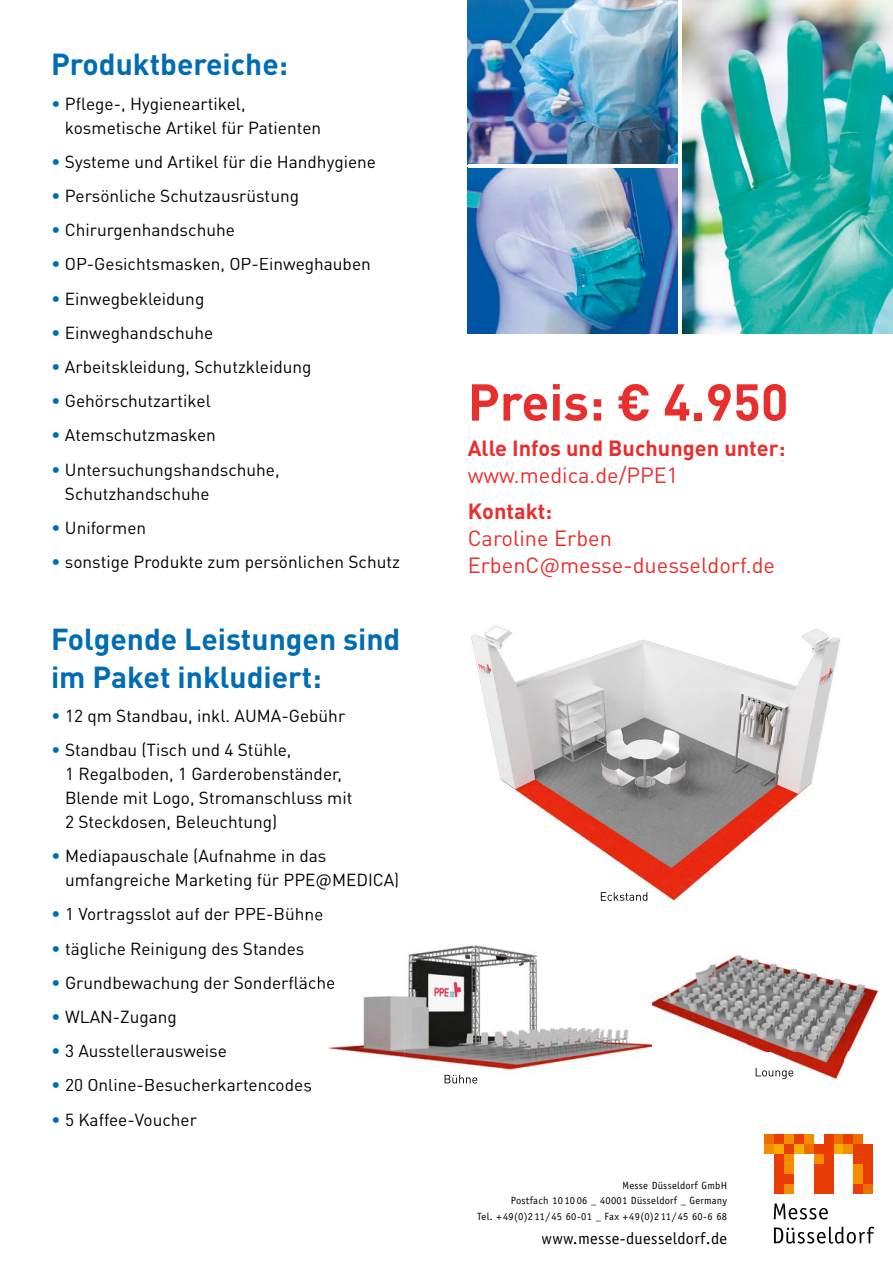
<style>
.page{position:relative;width:893px;height:1263px;background:#fff}
.page>*{position:absolute;margin:0;border:0;box-sizing:border-box;transform-origin:0 0}
.t1{font:700 51px "DIN Pro";color:#e92f2d}
.t2{font:700 30px/37.5px "DIN Pro";color:#006cb4}
.t3{font:21.75px/27px "DIN Pro";color:#e92f2d}
.t4{font:700 21.75px "DIN Pro";color:#e92f2d}
.t5{font:17.25px/24px "DIN Pro";color:#000}
.t6{font:16.5px "Officina Sans";letter-spacing:.025em;color:#000}
.t7{font:10.5px/15.5px "Officina Sans";letter-spacing:.025em;color:#000;text-align:right}
.s1{font-size:18px;color:#006cb4}
</style>
<div class="page">
<img style="left:651px;top:955px;width:228px;height:126px">
<img style="left:322px;top:914px;width:181px;height:68px">
<img style="left:503px;top:950px;width:34px;height:32px">
<img style="left:602px;top:1029px;width:49px;height:27px">
<img style="left:306px;top:982px;width:296px;height:110px">
<img style="left:471px;top:626px;width:369px;height:275px">
<img style="left:471px;top:887px;width:180px;height:14px">
<img style="left:601px;top:892px;width:46px;height:9px">
<img style="left:445px;top:1075px;width:32px;height:8px">
<img style="left:756px;top:1068px;width:37px;height:11px">
<img style="left:319px;top:887px;width:78px;height:3px">
<img style="left:306px;top:911px;width:16px;height:10px">
<img style="left:306px;top:976px;width:28px;height:17px">
<svg style="left:306px;top:1079px;width:5px;height:12px"></svg>
<img style="left:468px;top:0;width:210px;height:164px">
<img style="left:468px;top:168px;width:210px;height:165px">
<img style="left:682px;top:0;width:211px;height:333px">
<svg style="left:774px;top:1226px;width:100px;height:17px"></svg>
<svg style="left:774px;top:1203px;width:54px;height:16px"></svg>
<div style="left:764px;top:1144px;width:10px;height:10px;background:#f48e00"></div>
<div style="left:774px;top:1134px;width:10px;height:10px;background:#ea3c05"></div>
<div style="left:774px;top:1144px;width:10px;height:10px;background:#f9ac00"></div>
<div style="left:784px;top:1134px;width:10px;height:10px;background:#f48e00"></div>
<div style="left:784px;top:1144px;width:10px;height:10px;background:#ea3c05"></div>
<div style="left:794px;top:1134px;width:10px;height:10px;background:#ea3c05"></div>
<div style="left:794px;top:1144px;width:10px;height:10px;background:#f9ac00"></div>
<div style="left:804px;top:1134px;width:10px;height:10px;background:#f48e00"></div>
<div style="left:804px;top:1144px;width:10px;height:10px;background:#ef6e00"></div>
<div style="left:833px;top:1134px;width:10px;height:10px;background:#ef6e00"></div>
<div style="left:833px;top:1144px;width:10px;height:10px;background:#f9ac00"></div>
<div style="left:843px;top:1134px;width:10px;height:10px;background:#ea3c05"></div>
<div style="left:843px;top:1144px;width:10px;height:10px;background:#f48e00"></div>
<div style="left:853px;top:1134px;width:10px;height:10px;background:#ef6e00"></div>
<div style="left:853px;top:1144px;width:10px;height:20px;background:#ea3c05"></div>
<div style="left:863px;top:1144px;width:10px;height:40px;background:#ea3c05"></div>
<div style="left:774px;top:1154px;width:10px;height:39px;background:#ea3c05"></div>
<div style="left:784px;top:1154px;width:10px;height:20px;background:#f48e00"></div>
<div style="left:784px;top:1174px;width:10px;height:10px;background:#ea3c05"></div>
<div style="left:784px;top:1184px;width:10px;height:9px;background:#f48e00"></div>
<div style="left:853px;top:1164px;width:10px;height:20px;background:#f48e00"></div>
<div style="left:863px;top:1184px;width:10px;height:9px;background:#ef6e00"></div>
<div style="left:764px;top:1134px;width:10px;height:10px;background:#ef6e00"></div>
<div style="left:814px;top:1144px;width:10px;height:10px;background:#ea3c05"></div>
<div style="left:814px;top:1154px;width:10px;height:10px;background:#f48e00"></div>
<div style="left:814px;top:1164px;width:10px;height:29px;background:#ea3c05"></div>
<div style="left:824px;top:1134px;width:9px;height:59px;background:#ea3c05"></div>
<div style="left:853px;top:1184px;width:10px;height:9px;background:#ea3c05"></div>
<h2 class="t2" style="left:51px;top:45px;width:239px">Produktbereiche:</h2>
<p class="t5" style="left:65px;top:91px;width:258px;text-indent:-14px"><span class="s1">•</span> Pflege-, Hygieneartikel, kosmetische Artikel für Patienten</p>
<p class="t5" style="left:51px;top:149px;width:327px"><span class="s1">•</span> Systeme und Artikel für die Handhygiene</p>
<p class="t5" style="left:51px;top:183px;width:250px"><span class="s1">•</span> Persönliche Schutzausrüstung</p>
<p class="t5" style="left:51px;top:217px;width:185px"><span class="s1">•</span> Chirurgenhandschuhe</p>
<p class="t5" style="left:51px;top:251px;width:321px"><span class="s1">•</span> OP-Gesichtsmasken, OP-Einweg hauben</p>
<p class="t5" style="left:51px;top:286px;width:155px"><span class="s1">•</span> Einwegbekleidung</p>
<p class="t5" style="left:51px;top:320px;width:164px"><span class="s1">•</span> Einweghandschuhe</p>
<p class="t5" style="left:51px;top:354px;width:262px"><span class="s1">•</span> Arbeitskleidung, Schutzkleidung</p>
<p class="t5" style="left:51px;top:388px;width:161px"><span class="s1">•</span> Gehörschutzartikel</p>
<p class="t5" style="left:51px;top:422px;width:166px"><span class="s1">•</span> Atemschutzmasken</p>
<p class="t5" style="left:65px;top:457px;width:216px;text-indent:-14px"><span class="s1">•</span> Untersuchungshandschuhe,<br>Schutzhandschuhe</p>
<p class="t5" style="left:51px;top:515px;width:97px"><span class="s1">•</span> Uniformen</p>
<p class="t5" style="left:51px;top:549px;width:351px"><span class="s1">•</span> sonstige Produkte zum persönlichen Schutz</p>
<h2 class="t2" style="left:51px;top:619px;width:351px">Folgende Leistungen sind im Paket inkludiert:</h2>
<p class="t5" style="left:51px;top:703px;width:296px"><span class="s1">•</span> 12 qm Standbau, inkl. AUMA-Gebühr</p>
<p class="t5" style="left:65px;top:737px;width:289px;text-indent:-14px"><span class="s1">•</span> Standbau (Tisch und 4 Stühle,<br>1 Regal boden, 1 Garderobenständer, Blende mit Logo, Stromanschluss mit 2 Steckdosen, Beleuchtung)</p>
<p class="t5" style="left:65px;top:843px;width:336px;text-indent:-14px"><span class="s1">•</span> Mediapauschale (Aufnahme in das umfangreiche Marketing für PPE@MEDICA)</p>
<p class="t5" style="left:51px;top:901px;width:274px"><span class="s1">•</span> 1 Vortragsslot auf der PPE-Bühne</p>
<p class="t5" style="left:51px;top:936px;width:255px"><span class="s1">•</span> tägliche Reinigung des Standes</p>
<p class="t5" style="left:51px;top:970px;width:286px"><span class="s1">•</span> Grundbewachung der Sonderfläche</p>
<p class="t5" style="left:51px;top:1004px;width:127px"><span class="s1">•</span> WLAN-Zugang</p>
<p class="t5" style="left:51px;top:1038px;width:177px"><span class="s1">•</span> 3 Ausstellerausweise</p>
<p class="t5" style="left:51px;top:1072px;width:262px"><span class="s1">•</span> 20 Online-Besucherkartencodes</p>
<p class="t5" style="left:51px;top:1107px;width:147px"><span class="s1">•</span> 5 Kaffee-Voucher</p>
<h1 class="t1" style="left:468px;top:367px;width:322px">Preis: € 4.950</h1>
<p class="t4" style="left:468px;top:433px;width:319px">Alle Infos und Buchungen unter:</p>
<p class="t3" style="left:468px;top:461px;width:212px">www.medica.de/PPE1</p>
<p class="t4" style="left:468px;top:496px;width:86px">Kontakt:</p>
<p class="t3" style="left:468px;top:523px;width:309px">Caroline Erben<br>ErbenC@messe-duesseldorf.de</p>
<p class="t7" style="left:477px;top:1178px;width:251px">Messe Düsseldorf GmbH<br>Postfach 101006 _ 40001 Düsseldorf _ Germany<br>Tel. +49(0)211/45 60-01 _ Fax +49(0)211/45 60-6 68</p>
<p class="t6" style="left:542px;top:1228px;width:187px">www.messe-duesseldorf.de</p>
</div>
